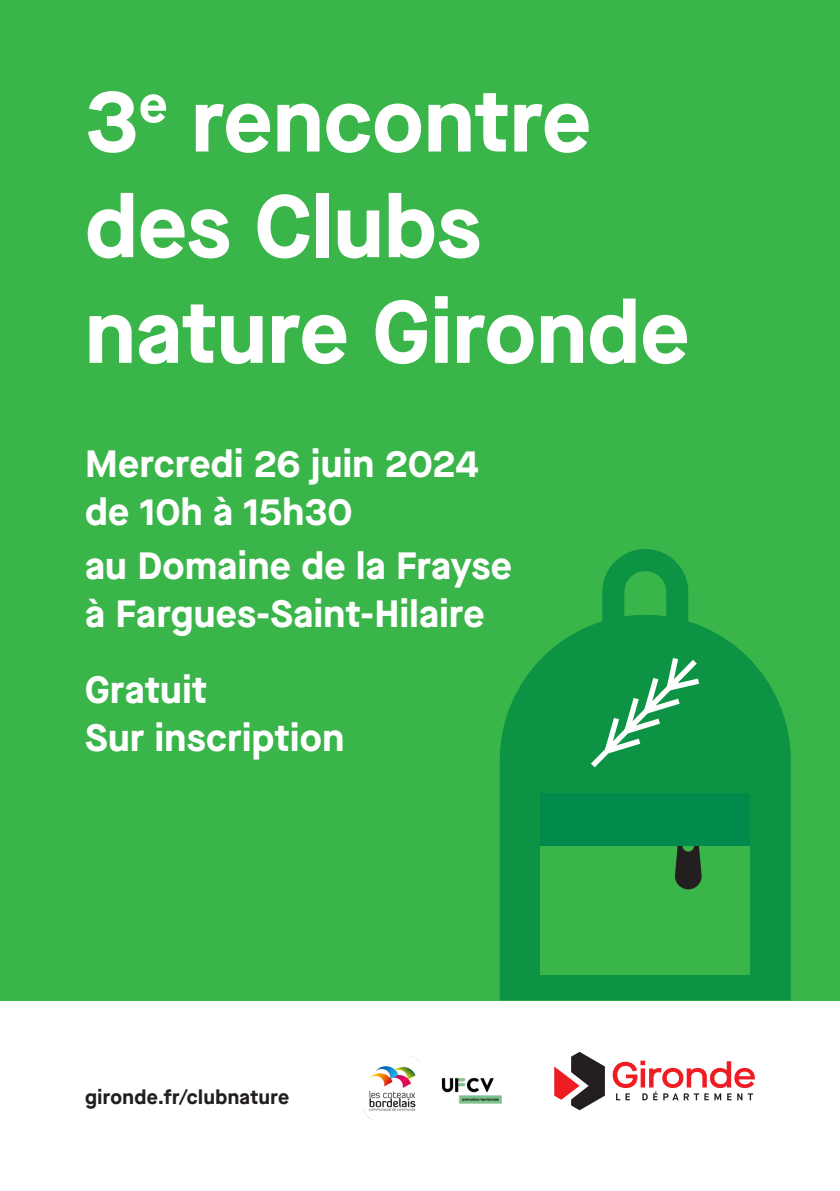
<style>
.page{position:relative;width:840px;height:1191px;background:#fff}
.page>*{position:absolute;margin:0;border:0;box-sizing:border-box;transform-origin:0 0}
.nom{font:700 88px/105.6px "Maison Neue";letter-spacing:.005em;color:#fff}
.nom-2{font:700 38px/48px "Maison Neue";letter-spacing:.01em;color:#fff}
.courant{font:700 20px "Maison Neue";letter-spacing:.02em;color:#231f20}
</style>
<div class="page">
<div style="left:0;top:0;width:839px;height:1000px;background:#3ab54a"></div>
<svg style="left:499px;top:627px;width:291px;height:373px;background:#129744"></svg>
<div style="left:540px;top:793px;width:209px;height:182px;background:#3ab54a"></div>
<svg style="left:674px;top:845px;width:27px;height:44px"></svg>
<div style="left:540px;top:793px;width:209px;height:52px;background:#008b4c"></div>
<svg style="left:585px;top:549px;width:119px;height:224px"></svg>
<svg style="left:612px;top:1060px;width:142px;height:40px"></svg>
<svg style="left:554px;top:1052px;width:50px;height:58px"></svg>
<img style="left:364px;top:1056px;width:56px;height:63px">
<img style="left:441px;top:1077px;width:61px;height:27px">
<p class="nom" style="left:85px;top:65px;width:605px">3<sup>e</sup> rencontre des Clubs nature Gironde</p>
<p class="nom-2" style="left:85px;top:438px;width:395px">Mercredi 26 juin 2024</p>
<p class="nom-2" style="left:85px;top:486px;width:268px">de 10h à 15h30</p>
<p class="nom-2" style="left:85px;top:540px;width:428px">au Domaine de la Frayse à Fargues-Saint-Hilaire</p>
<p class="nom-2" style="left:85px;top:664px;width:122px">Gratuit</p>
<p class="nom-2" style="left:85px;top:712px;width:260px">Sur inscription</p>
<p class="courant" style="left:85px;top:1083px;width:205px">gironde.fr/clubnature</p>
</div>
